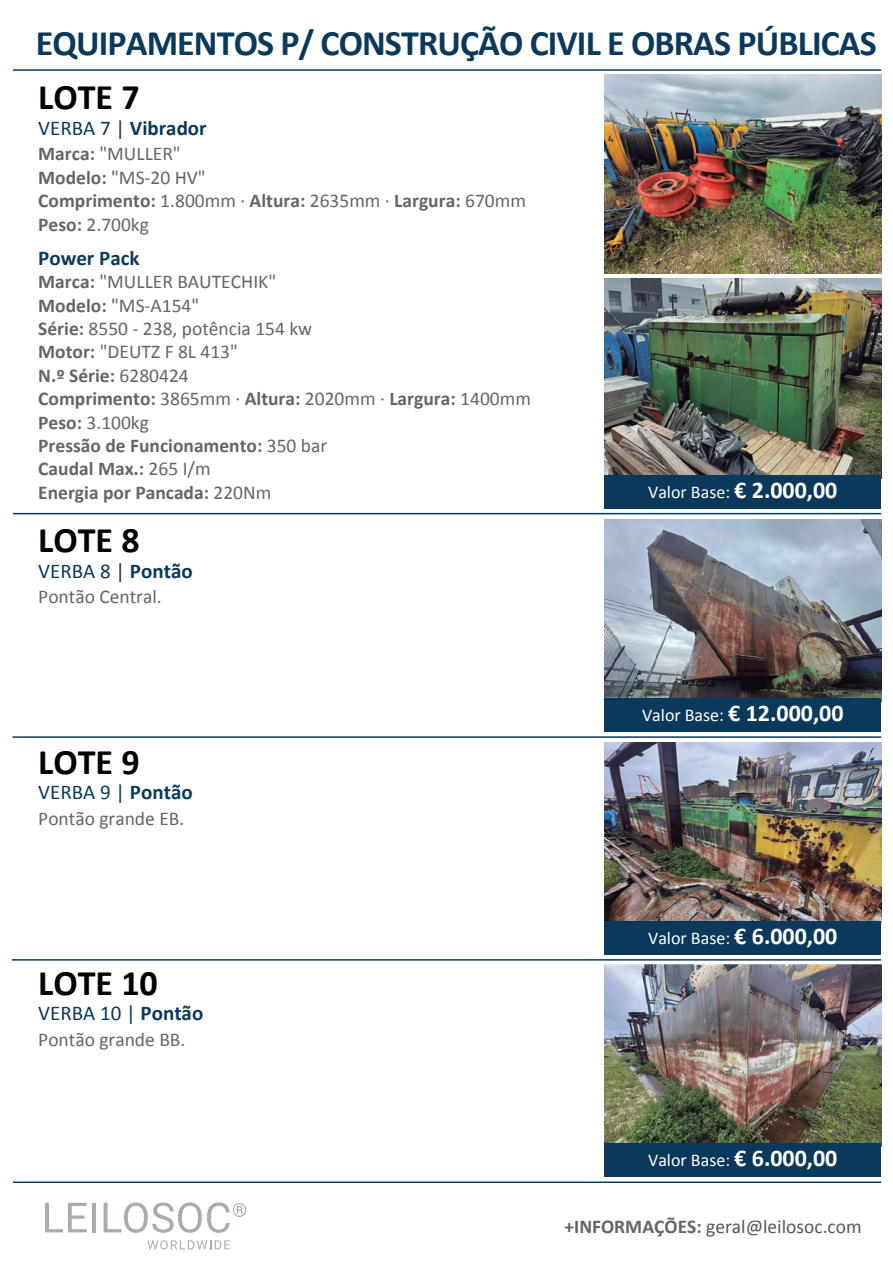
<style>
.page{position:relative;width:893px;height:1263px;background:#fff}
.page>*{position:absolute;margin:0;border:0;box-sizing:border-box;transform-origin:0 0}
.t1{font:700 36px "Calibri";letter-spacing:-.025em;color:#0a395c}
.t2{font:700 36px "Calibri";color:#000}
.t3{font:21px "Calibri";color:#0a395c}
.t4{font:700 21px "Calibri";color:#0a395c}
.t5{font:700 19.5px/23.4px "Calibri";color:#636568}
.t6{font:19.5px "Calibri";color:#636568}
.t7{font:19.5px "Calibri";color:#55575c}
.t8{font:18px "Calibri";color:#fff}
.s1{font-weight:400}
.s2{font-weight:700;font-size:24px}
.s3{font-weight:700}
.s4{font-weight:700;color:#636568}
</style>
<div class="page">
<img style="left:605px;top:519px;width:276px;height:179px">
<img style="left:605px;top:965px;width:276px;height:178px">
<img style="left:605px;top:742px;width:276px;height:179px">
<img style="left:605px;top:278px;width:276px;height:197px">
<img style="left:605px;top:75px;width:276px;height:198px">
<hr style="left:13px;top:69px;width:868px;height:2px;background:#0a395c">
<hr style="left:13px;top:513px;width:868px;height:1px;background:#0a395c">
<hr style="left:13px;top:736px;width:868px;height:2px;background:#0a395c">
<hr style="left:12px;top:959px;width:869px;height:1px;background:#0a395c">
<hr style="left:13px;top:1181px;width:868px;height:2px;background:#0a395c">
<div style="left:605px;top:475px;width:276px;height:34px;background:#0a395c"></div>
<div style="left:605px;top:698px;width:276px;height:33px;background:#0a395c"></div>
<div style="left:605px;top:921px;width:276px;height:34px;background:#0a395c"></div>
<div style="left:605px;top:1143px;width:276px;height:34px;background:#0a395c"></div>
<svg style="left:45px;top:1203px;width:42px;height:29px"></svg>
<hr style="left:92px;top:1203px;width:4px;height:29px;background:#a8abaf">
<svg style="left:104px;top:1202px;width:142px;height:31px"></svg>
<svg style="left:148px;top:1240px;width:82px;height:9px"></svg>
<h1 class="t1" style="left:36px;top:18px;width:842px">EQUIPAMENTOS P/ CONSTRUÇÃO CIVIL E OBRAS PÚBLICAS</h1>
<h1 class="t2" style="left:38px;top:72px;width:103px">LOTE 7</h1>
<p class="t4" style="left:38px;top:113px;width:170px"><span class="s1">VERBA 7 |</span> Vibrador</p>
<p class="t5" style="left:38px;top:142px;width:489px">Marca: <span class="s1">"MULLER"<br></span>Modelo: <span class="s1">"MS-20 HV"<br></span>Comprimento: <span class="s1">1.800mm ·</span> Altura: <span class="s1">2635mm ·</span> Largura: <span class="s1">670mm<br></span>Peso: <span class="s1">2.700kg</span></p>
<p class="t4" style="left:38px;top:243px;width:103px">Power Pack</p>
<p class="t5" style="left:38px;top:269px;width:494px">Marca: <span class="s1">"MULLER BAUTECHIK"<br></span>Modelo: <span class="s1">"MS-A154"<br></span>Série: <span class="s1">8550 - 238, potência 154 kw<br></span>Motor: <span class="s1">"DEUTZ F 8L 413"<br></span>N.º Série: <span class="s1">6280424<br></span>Comprimento: <span class="s1">3865mm ·</span> Altura: <span class="s1">2020mm ·</span> Largura: <span class="s1">1400mm<br></span>Peso: <span class="s1">3.100kg<br></span>Pressão de Funcionamento: <span class="s1">350 bar<br></span>Caudal Max.: <span class="s1">265 I/m<br></span>Energia por Pancada: <span class="s1">220Nm</span></p>
<p class="t8" style="left:648px;top:481px;width:191px">Valor Base: <span class="s2">€ 2.000,00</span></p>
<h1 class="t2" style="left:38px;top:515px;width:103px">LOTE 8</h1>
<p class="t3" style="left:38px;top:558px;width:156px">VERBA 8 | <span class="s3">Pontão</span></p>
<p class="t6" style="left:38px;top:585px;width:125px">Pontão Central.</p>
<h1 class="t2" style="left:38px;top:736px;width:103px">LOTE 9</h1>
<p class="t3" style="left:38px;top:779px;width:156px">VERBA 9 | <span class="s3">Pontão</span></p>
<p class="t6" style="left:38px;top:806px;width:148px">Pontão grande EB.</p>
<h1 class="t2" style="left:38px;top:957px;width:121px">LOTE 10</h1>
<p class="t3" style="left:38px;top:1000px;width:167px">VERBA 10 | <span class="s3">Pontão</span></p>
<p class="t6" style="left:38px;top:1027px;width:149px">Pontão grande BB.</p>
<p class="t8" style="left:642px;top:704px;width:203px">Valor Base: <span class="s2">€ 12.000,00</span></p>
<p class="t8" style="left:648px;top:927px;width:191px">Valor Base: <span class="s2">€ 6.000,00</span></p>
<p class="t8" style="left:648px;top:1149px;width:191px">Valor Base: <span class="s2">€ 6.000,00</span></p>
<p class="t7" style="left:564px;top:1214px;width:299px"><span class="s4">+INFORMAÇÕES:</span> geral@leilosoc.com</p>
</div>
